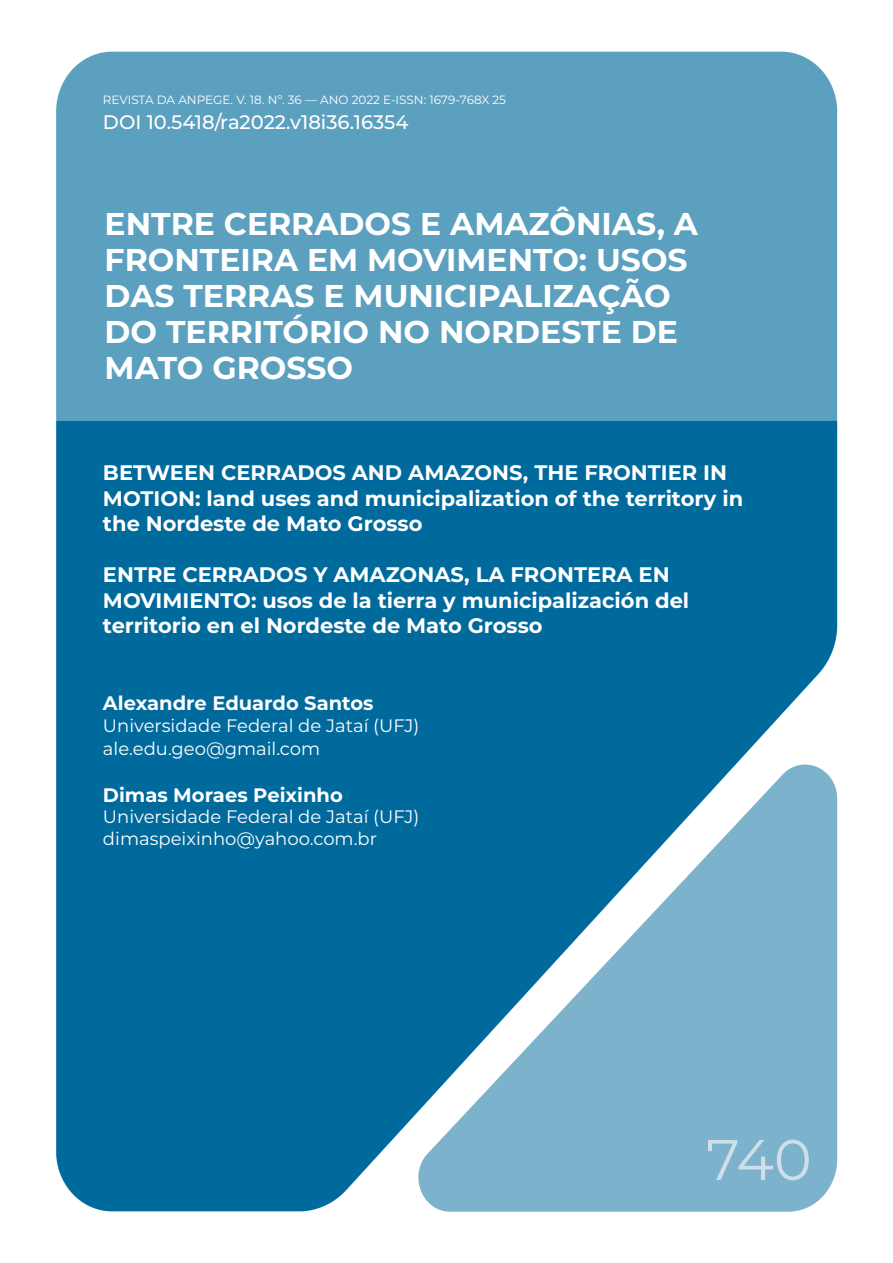
<style>
.page{position:relative;width:893px;height:1263px;background:#fff}
.page>*{position:absolute;margin:0;border:0;box-sizing:border-box;transform-origin:0 0}
.t1{font:700 31.5px/36px "Montserrat";color:#fff}
.t2{font:700 21px/25.5px "Montserrat";color:#fff}
.t3{font:700 19.5px "Montserrat";color:#fff}
.t4{font:500 19.5px "Montserrat";color:#fff}
.t5{font:18px/23.4px "Montserrat";color:#fff}
.t6{font:12px "Montserrat";color:#fff}
</style>
<div class="page">
<img style="left:56px;top:51px;width:782px;height:1161px">
<img style="left:708px;top:1139px;width:101px;height:41px">
<p class="t6" style="left:103px;top:91px;width:405px">REVISTA DA ANPEGE. V. 18. Nº. 36 — ANO 2022 E-ISSN: 1679-768X 25</p>
<p class="t4" style="left:103px;top:109px;width:307px">DOI 10.5418/ra2022.v18i36.16354</p>
<h1 class="t1" style="left:105px;top:204px;width:595px">ENTRE CERRADOS E AMAZÔNIAS, A<br>FRONTEIRA EM MOVIMENTO: USOS<br>DAS TERRAS E MUNICIPALIZAÇÃO<br>DO TERRITÓRIO NO NORDESTE DE<br>MATO GROSSO</h1>
<p class="t2" style="left:103px;top:459px;width:642px">BETWEEN CERRADOS AND AMAZONS, THE FRONTIER IN<br>MOTION: land uses and municipalization of the territory in the Nordeste de Mato Grosso</p>
<p class="t2" style="left:103px;top:561px;width:588px">ENTRE CERRADOS Y AMAZONAS, LA FRONTERA EN<br>MOVIMIENTO: usos de la tierra y municipalización del territorio en el Nordeste de Mato Grosso</p>
<p class="t3" style="left:103px;top:689px;width:272px">Alexandre Eduardo Santos</p>
<p class="t5" style="left:103px;top:713px;width:318px">Universidade Federal de Jataí (UFJ) ale.edu.geo@gmail.com</p>
<p class="t3" style="left:103px;top:781px;width:241px">Dimas Moraes Peixinho</p>
<p class="t5" style="left:103px;top:805px;width:318px;line-height:21.6px">Universidade Federal de Jataí (UFJ) dimaspeixinho@yahoo.com.br</p>
</div>
